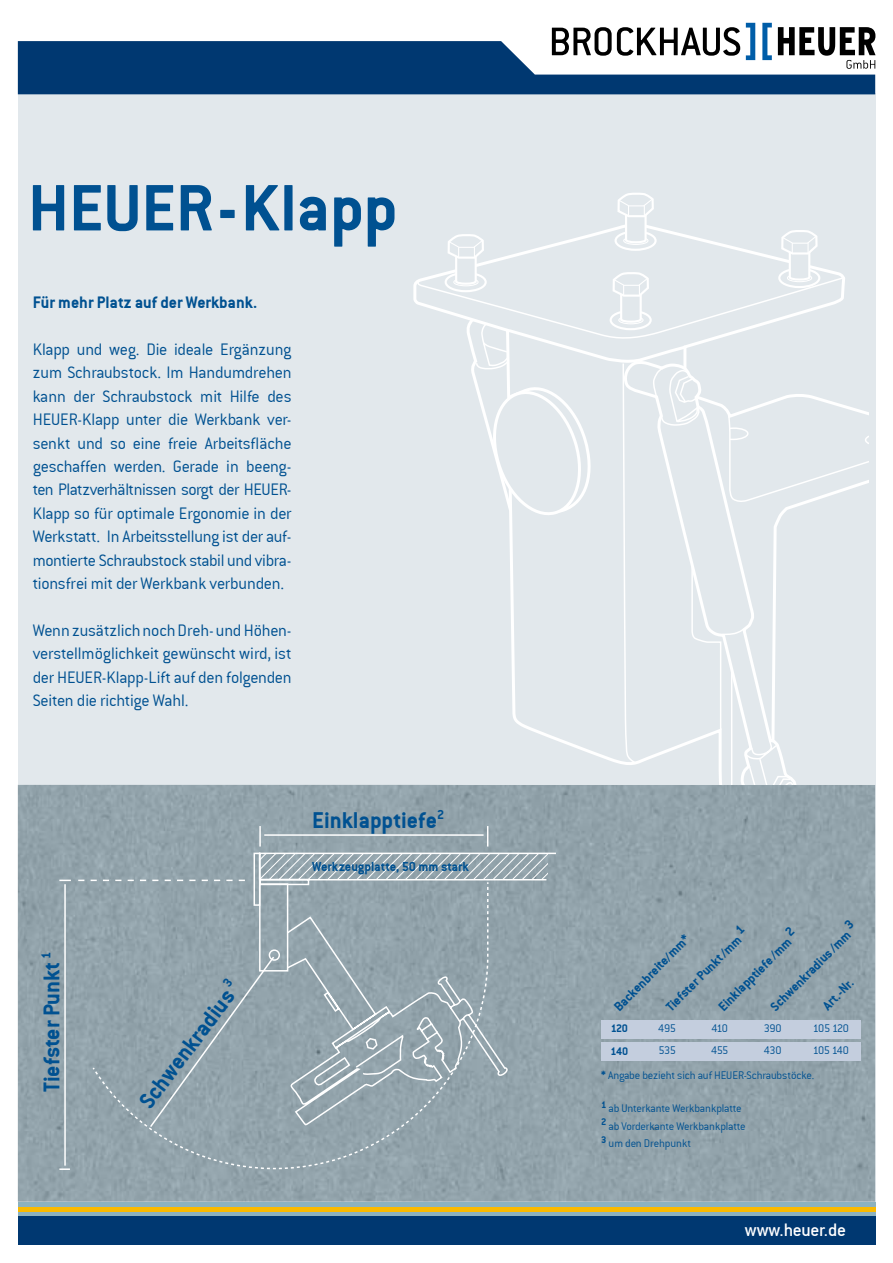
<style>
.page{position:relative;width:893px;height:1263px;background:#fff}
.page>*{position:absolute;margin:0;border:0;box-sizing:border-box;transform-origin:0 0}
.t1{font:72px "Conduit ITCTT Bold";color:#005191}
.t2{font:24.75px "Conduit ITCTT Bold";color:#005191}
.t3{font:19.5px "Conduit Md ITCTT Medium";letter-spacing:-.015em;color:#fff}
.t4{font:18px/23.4px "Conduit ITCTT Light";letter-spacing:-.015em;color:#005191;text-align:justify}
.t5{font:18px "Conduit ITCTT Bold";color:#005191}
.t6{font:14.1px "Conduit ITCTT Bold";color:#005191}
.t7{font:12px/17.5px "Conduit ITCTT Light";letter-spacing:-.015em;color:#005191}
.t8{font:12px "Conduit ITCTT Bold";letter-spacing:-.03em;color:#005191}
.s1{font-family:"Conduit ITCTT Bold"}
</style>
<div class="page">
<div style="left:18px;top:1215px;width:857px;height:30px;background:#003871"></div>
<div style="left:18px;top:1198px;width:857px;height:17px;background:linear-gradient(to right,#8cb2bf,#8cb2bf)"></div>
<hr style="left:18px;top:1208px;width:857px;height:4px;background:#faba00">
<div style="left:18px;top:93px;width:857px;height:1108px;background:#e2e8ec"></div>
<svg style="left:417px;top:276px;width:451px;height:488px"></svg>
<svg style="left:865px;top:433px;width:3px;height:13px"></svg>
<svg style="left:621px;top:522px;width:177px;height:263px"></svg>
<svg style="left:652px;top:522px;width:127px;height:263px"></svg>
<svg style="left:771px;top:775px;width:24px;height:10px"></svg>
<div style="left:445px;top:272px;width:42px;height:20px;border:2px solid #fff;border-radius:50%"></div>
<div style="left:778px;top:268px;width:42px;height:20px;border:2px solid #fff;border-radius:50%"></div>
<svg style="left:446px;top:193px;width:373px;height:329px"></svg>
<div style="left:18px;top:785px;width:857px;height:416px;background:#92a3ab"></div>
<div style="left:601px;top:1020px;width:259px;height:18px;background:#c4cede"></div>
<div style="left:601px;top:1042px;width:259px;height:19px;background:#c4cede"></div>
<svg style="left:489px;top:954px;width:19px;height:172px;background:#94a5ad"></svg>
<svg style="left:489px;top:852px;width:68px;height:102px;background:#97a7ae"></svg>
<svg style="left:58px;top:824px;width:431px;height:347px;background:#96a6ae"></svg>
<svg style="left:78px;top:879px;width:167px;height:2px"></svg>
<svg style="left:18px;top:41px;width:857px;height:53px;background:#275686"></svg>
<svg style="left:552px;top:27px;width:188px;height:29px"></svg>
<svg style="left:778px;top:27px;width:97px;height:42px"></svg>
<svg style="left:762px;top:23px;width:10px;height:37px"></svg>
<svg style="left:746px;top:23px;width:9px;height:37px"></svg>
<h1 class="t1" style="left:28px;top:166px;width:371px">HEUER-Klapp</h1>
<p class="t5" style="left:33px;top:292px;width:226px">Für mehr Platz auf der Werkbank.</p>
<p class="t4" style="left:33px;top:338px;width:260px">Klapp und weg. Die ideale Ergänzung zum Schraubstock. Im Handumdrehen kann der Schraubstock mit Hilfe des HEUER-Klapp unter die Werkbank ver&shy;senkt und so eine freie Arbeitsfläche geschaffen werden. Gerade in beeng&shy;ten Platzverhältnissen sorgt der HEUER-Klapp so für optimale Ergonomie in der Werkstatt. In Arbeitsstellung ist der auf&shy;montierte Schraubstock stabil und vibra&shy;tionsfrei mit der Werkbank verbunden.</p>
<p class="t4" style="left:33px;top:618px;width:260px">Wenn zusätzlich noch Dreh- und Höhen&shy;verstellmöglichkeit gewünscht wird, ist der HEUER-Klapp-Lift auf den folgenden Seiten die richtige Wahl.</p>
<h2 class="t2" style="left:37px;top:1092px;width:141px;rotate:-90deg">Tiefster Punkt <sup>1</sup></h2>
<h2 class="t2" style="left:133px;top:1097px;width:154px;rotate:-53deg">Schwenkradius <sup>3</sup></h2>
<h2 class="t2" style="left:312px;top:806px;width:134px">Einklapptiefe<sup>2</sup></h2>
<p class="t6" style="left:312px;top:858px;width:158px">Werkzeugplatte, 50 mm stark</p>
<p class="t6" style="left:767px;top:1003px;width:119px;rotate:-45deg">Schwenkradius/mm 3</p>
<p class="t6" style="left:663px;top:1003px;width:112px;rotate:-45deg">Tiefster Punkt/mm 1</p>
<p class="t6" style="left:715px;top:1003px;width:109px;rotate:-45deg">Einklapptiefe/mm 2</p>
<p class="t6" style="left:610px;top:1003px;width:103px;rotate:-45deg">Backenbreite/mm*</p>
<p class="t6" style="left:819px;top:1002px;width:39px;rotate:-45deg">Art.-Nr.</p>
<p class="t8" style="left:611px;top:1021px;width:19px">120</p>
<p class="t7" style="left:658px;top:1019px;width:19px">495</p>
<p class="t7" style="left:711px;top:1019px;width:18px">410</p>
<p class="t7" style="left:764px;top:1019px;width:19px">390</p>
<p class="t7" style="left:813px;top:1019px;width:38px">105 120</p>
<p class="t8" style="left:610px;top:1044px;width:19px">140</p>
<p class="t7" style="left:658px;top:1042px;width:19px">535</p>
<p class="t7" style="left:711px;top:1042px;width:19px">455</p>
<p class="t7" style="left:764px;top:1042px;width:19px">430</p>
<p class="t7" style="left:813px;top:1042px;width:38px">105 140</p>
<p class="t7" style="left:601px;top:1066px;width:215px"><span class="s1">*</span> Angabe bezieht sich auf HEUER-Schraubstöcke.</p>
<p class="t7" style="left:601px;top:1100px;width:146px"><sup>1</sup> ab Unterkante Werkbankplatte<br><sup>2</sup> ab Vorderkante Werkbankplatte<br><sup>3</sup> um den Drehpunkt</p>
<p class="t3" style="left:745px;top:1219px;width:103px">www.heuer.de</p>
</div>
